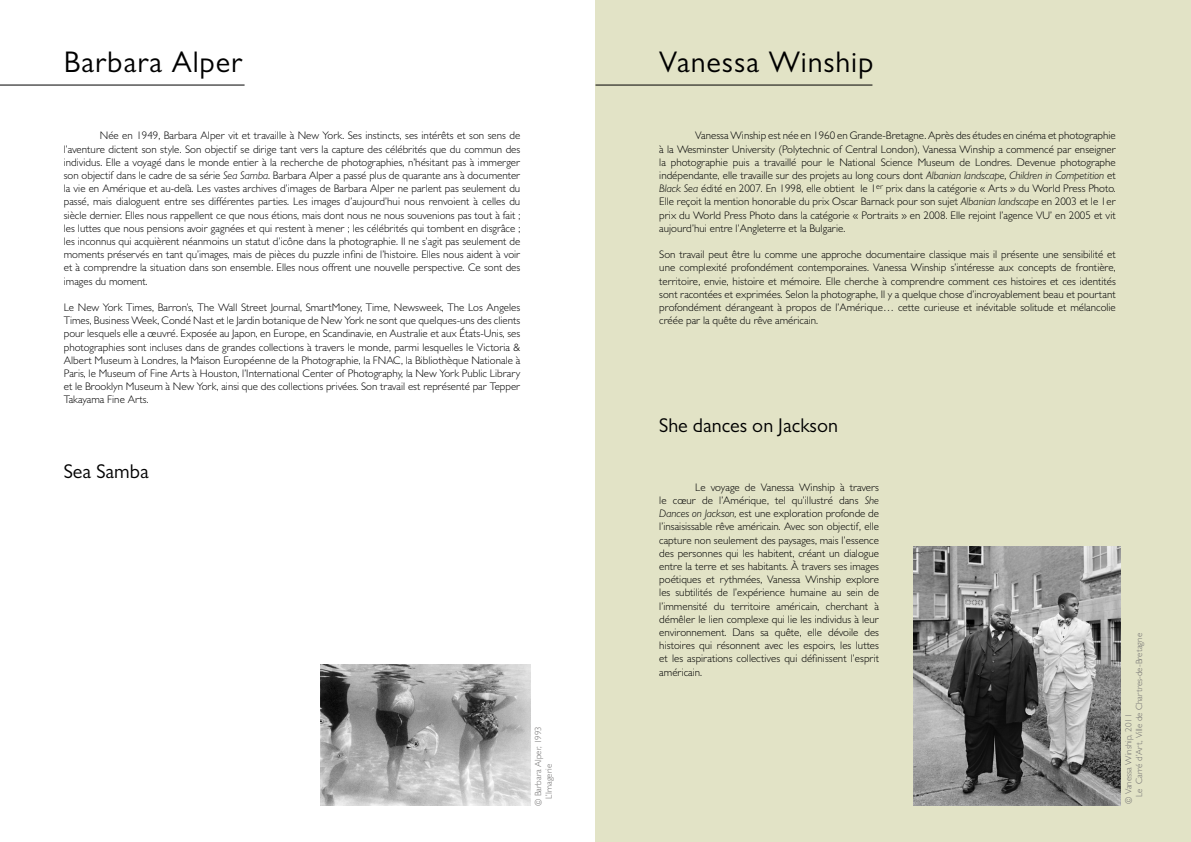
<style>
.page{position:relative;width:1191px;height:842px;background:#fff}
.page>*{position:absolute;margin:0;border:0;box-sizing:border-box;transform-origin:0 0}
.t1{font:30px "Gill Sans";letter-spacing:.03em;color:#000}
.t2{font:20px "Gill Sans";color:#000}
.t3{font:300 11px/13.2px "Gill Sans";color:#000;text-align:justify}
.t4{font:300 9px/10.8px "Gill Sans";color:#706f6f}
.s1{font-style:italic}
</style>
<div class="page">
<hr style="left:0;top:85px;width:244px;height:1px;background:#000">
<img style="left:320px;top:665px;width:210px;height:141px">
<div style="left:595px;top:0;width:596px;height:842px;background:#e2e3c6"></div>
<hr style="left:595px;top:85px;width:277px;height:1px;background:#000">
<img style="left:913px;top:547px;width:207px;height:259px">
<h1 class="t1" style="left:64px;top:45px;width:180px">Barbara Alper</h1>
<p class="t3" style="left:64px;top:129px;width:458px;text-indent:36px">Née en 1949, Barbara Alper vit et travaille à New York. Ses instincts, ses intérêts et son sens de l’aventure dictent son style. Son objectif se dirige tant vers la capture des célébrités que du commun des individus. Elle a voyagé dans le monde entier à la recherche de photographies, n’hésitant pas à immerger son objectif dans le cadre de sa série <span class="s1">Sea Samba</span>. Barbara Alper a passé plus de quarante ans à documenter la vie en Amérique et au-delà. Les vastes archives d’images de Barbara Alper ne parlent pas seulement du passé, mais dialoguent entre ses différentes parties. Les images d’aujourd’hui nous renvoient à celles du siècle dernier. Elles nous rappellent ce que nous étions, mais dont nous ne nous souvenions pas tout à fait ; les luttes que nous pensions avoir gagnées et qui restent à mener ; les célébrités qui tombent en disgrâce ; les inconnus qui acquièrent néanmoins un statut d’icône dans la photographie. Il ne s’agit pas seulement de moments préservés en tant qu’images, mais de pièces du puzzle infini de l’histoire. Elles nous aident à voir et à comprendre la situation dans son ensemble. Elles nous offrent une nouvelle perspective. Ce sont des images du moment.</p>
<p class="t3" style="left:64px;top:300px;width:458px">Le New York Times, Barron’s, The Wall Street Journal, SmartMoney, Time, Newsweek, The Los Angeles Times, Business Week, Condé Nast et le Jardin botanique de New York ne sont que quelques-uns des clients pour lesquels elle a œuvré. Exposée au Japon, en Europe, en Scandinavie, en Australie et aux États-Unis, ses photographies sont incluses dans de grandes collections à travers le monde, parmi lesquelles le Victoria &amp; Albert Museum à Londres, la Maison Européenne de la Photographie, la FNAC, la Bibliothèque Nationale à Paris, le Museum of Fine Arts à Houston, l’International Center of Photography, la New York Public Library et le Brooklyn Museum à New York, ainsi que des collections privées. Son travail est représenté par Tepper Takayama Fine Arts.</p>
<h2 class="t2" style="left:64px;top:460px;width:87px">Sea Samba</h2>
<p class="t4" style="left:532px;top:799px;width:75px;text-indent:-7px;rotate:-90deg">© Barbara Alper, 1993<br>L’Imagerie</p>
<h1 class="t1" style="left:659px;top:45px;width:216px">Vanessa Winship</h1>
<p class="t3" style="left:659px;top:129px;width:458px;text-indent:36px">Vanessa Winship est née en 1960 en Grande-Bretagne. Après des études en cinéma et photographie à la Wesminster University (Polytechnic of Central London), Vanessa Winship a commencé par enseigner la photographie puis a travaillé pour le National Science Museum de Londres. Devenue photographe indépendante, elle travaille sur des projets au long cours dont <span class="s1">Albanian landscape</span>, <span class="s1">Children in Competition</span> et <span class="s1">Black Sea</span> édité en 2007. En 1998, elle obtient le 1<sup>er</sup> prix dans la catégorie « Arts » du World Press Photo.<br>Elle reçoit la mention honorable du prix Oscar Barnack pour son sujet <span class="s1">Albanian landscape</span> en 2003 et le 1er prix du World Press Photo dans la catégorie « Portraits » en 2008. Elle rejoint l’agence VU’ en 2005 et vit aujourd’hui entre l’Angleterre et la Bulgarie.</p>
<p class="t3" style="left:659px;top:248px;width:458px">Son travail peut être lu comme une approche documentaire classique mais il présente une sensibilité et une complexité profondément contemporaines. Vanessa Winship s’intéresse aux concepts de frontière, territoire, envie, histoire et mémoire. Elle cherche à comprendre comment ces histoires et ces identités sont racontées et exprimées. Selon la photographe, Il y a quelque chose d’incroyablement beau et pourtant profondément dérangeant à propos de l’Amérique… cette curieuse et inévitable solitude et mélancolie créée par la quête du rêve américain.</p>
<h2 class="t2" style="left:659px;top:414px;width:180px">She dances on Jackson</h2>
<p class="t3" style="left:659px;top:480px;width:221px;text-indent:36px">Le voyage de Vanessa Winship à travers le cœur de l’Amérique, tel qu’illustré dans <span class="s1">She Dances on Jackson,</span> est une exploration profonde de l’insaisissable rêve américain. Avec son objectif, elle capture non seulement des paysages, mais l’essence des personnes qui les habitent, créant un dialogue entre la terre et ses habitants. À travers ses images poétiques et rythmées, Vanessa Winship explore les subtilités de l’expérience humaine au sein de l’immensité du territoire américain, cherchant à démêler le lien complexe qui lie les individus à leur environnement. Dans sa quête, elle dévoile des histoires qui résonnent avec les espoirs, les luttes et les aspirations collectives qui définissent l’esprit américain.</p>
<p class="t4" style="left:1122px;top:797px;width:165px;text-indent:-7px;rotate:-90deg">© Vanessa Winship, 2011<br>Le Carré d’Art, Ville de Chartres-de-Bretagne</p>
</div>
